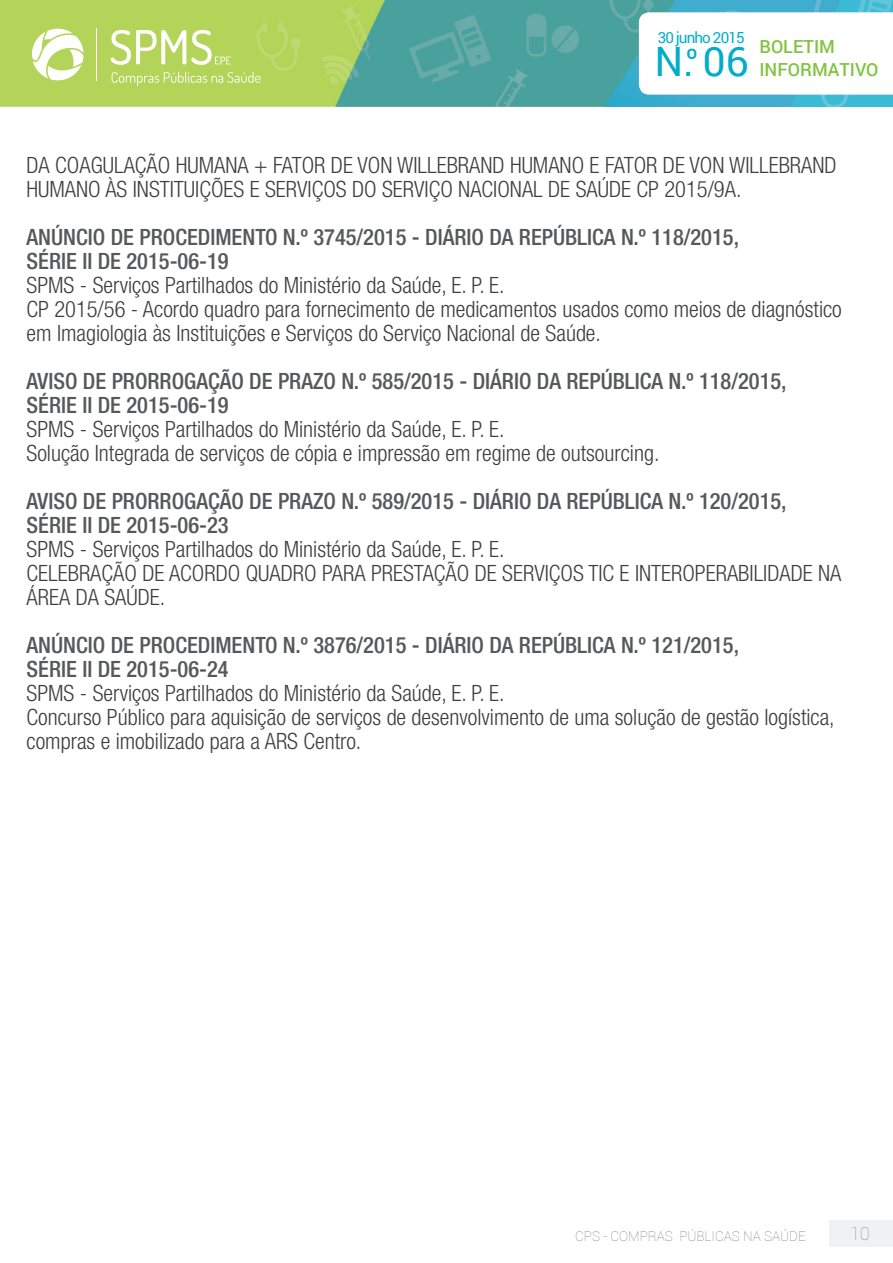
<style>
.page{position:relative;width:893px;height:1263px;background:#fff}
.page>*{position:absolute;margin:0;border:0;box-sizing:border-box;transform-origin:0 0}
.t1{font:40.5px "Roboto";color:#00aeca}
.t2{font:300 condensed 22.5px/24px "Helvetica Neue LT Std";color:#3e3e3f}
.t3{font:500 condensed 22.5px "Helvetica Neue LT Std";color:#57585a}
.t4{font:500 18px/22.8px "Roboto";color:#81c340}
.t5{font:100 18px "Roboto";color:#939598}
.t6{font:15.3px "Roboto";letter-spacing:-.06em;color:#00aeca}
.t7{font:100 13.5px "Roboto";color:#808285}
</style>
<div class="page">
<div style="left:829px;top:1219px;width:64px;height:27px;background:#f0f1f2"></div>
<img style="left:0;top:0;width:893px;height:107px">
<svg style="left:639px;top:12px;width:254px;height:83px"></svg>
<svg style="left:111px;top:30px;width:120px;height:35px"></svg>
<hr style="left:96px;top:28px;width:1px;height:53px;background:#fff">
<svg style="left:32px;top:29px;width:52px;height:51px"></svg>
<svg style="left:112px;top:72px;width:149px;height:14px;background:#c0db74"></svg>
<p class="t6" style="left:658px;top:27px;width:88px">30 junho 2015</p>
<h1 class="t1" style="left:654px;top:33px;width:96px">N.<sup>º</sup> 06</h1>
<p class="t4" style="left:759px;top:35px;width:121px">BOLETIM<br>INFORMATIVO</p>
<p class="t2" style="left:27px;top:153px;width:811px">DA COAGULAÇÃO HUMANA + FATOR DE VON WILLEBRAND HUMANO E FATOR DE VON WILLEBRAND<br>HUMANO ÀS INSTITUIÇÕES E SERVIÇOS DO SERVIÇO NACIONAL DE SAÚDE CP 2015/9A.</p>
<p class="t3" style="left:27px;top:224px;width:714px">ANÚNCIO DE PROCEDIMENTO N.º 3745/2015 - DIÁRIO DA REPÚBLICA N.º 118/2015,</p>
<p class="t3" style="left:27px;top:248px;width:204px">SÉRIE II DE 2015-06-19</p>
<p class="t2" style="left:27px;top:273px;width:480px">SPMS - Serviços Partilhados do Ministério da Saúde, E. P. E.</p>
<p class="t2" style="left:27px;top:297px;width:817px">CP 2015/56 - Acordo quadro para fornecimento de medicamentos usados como meios de diagnóstico em Imagiologia às Instituições e Serviços do Serviço Nacional de Saúde.</p>
<p class="t3" style="left:27px;top:368px;width:762px">AVISO DE PRORROGAÇÃO DE PRAZO N.º 585/2015 - DIÁRIO DA REPÚBLICA N.º 118/2015,</p>
<p class="t3" style="left:27px;top:392px;width:204px">SÉRIE II DE 2015-06-19</p>
<p class="t2" style="left:27px;top:417px;width:480px">SPMS - Serviços Partilhados do Ministério da Saúde, E. P. E.</p>
<p class="t2" style="left:27px;top:441px;width:634px">Solução Integrada de serviços de cópia e impressão em regime de outsourcing.</p>
<p class="t3" style="left:27px;top:488px;width:762px">AVISO DE PRORROGAÇÃO DE PRAZO N.º 589/2015 - DIÁRIO DA REPÚBLICA N.º 120/2015,</p>
<p class="t3" style="left:27px;top:512px;width:204px">SÉRIE II DE 2015-06-23</p>
<p class="t2" style="left:27px;top:537px;width:480px">SPMS - Serviços Partilhados do Ministério da Saúde, E. P. E.</p>
<p class="t2" style="left:27px;top:561px;width:816px">CELEBRAÇÃO DE ACORDO QUADRO PARA PRESTAÇÃO DE SERVIÇOS TIC E INTEROPERABILIDADE NA<br>ÁREA DA SAÚDE.</p>
<p class="t3" style="left:27px;top:632px;width:714px">ANÚNCIO DE PROCEDIMENTO N.º 3876/2015 - DIÁRIO DA REPÚBLICA N.º 121/2015,</p>
<p class="t3" style="left:27px;top:656px;width:204px">SÉRIE II DE 2015-06-24</p>
<p class="t2" style="left:27px;top:681px;width:480px">SPMS - Serviços Partilhados do Ministério da Saúde, E. P. E.</p>
<p class="t2" style="left:27px;top:705px;width:810px">Concurso Público para aquisição de serviços de desenvolvimento de uma solução de gestão logística, compras e imobilizado para a ARS Centro.</p>
<p class="t7" style="left:575px;top:1226px;width:232px">CPS - COMPRAS PÚBLICAS NA SAÚDE</p>
<p class="t5" style="left:850px;top:1221px;width:22px">10</p>
</div>
